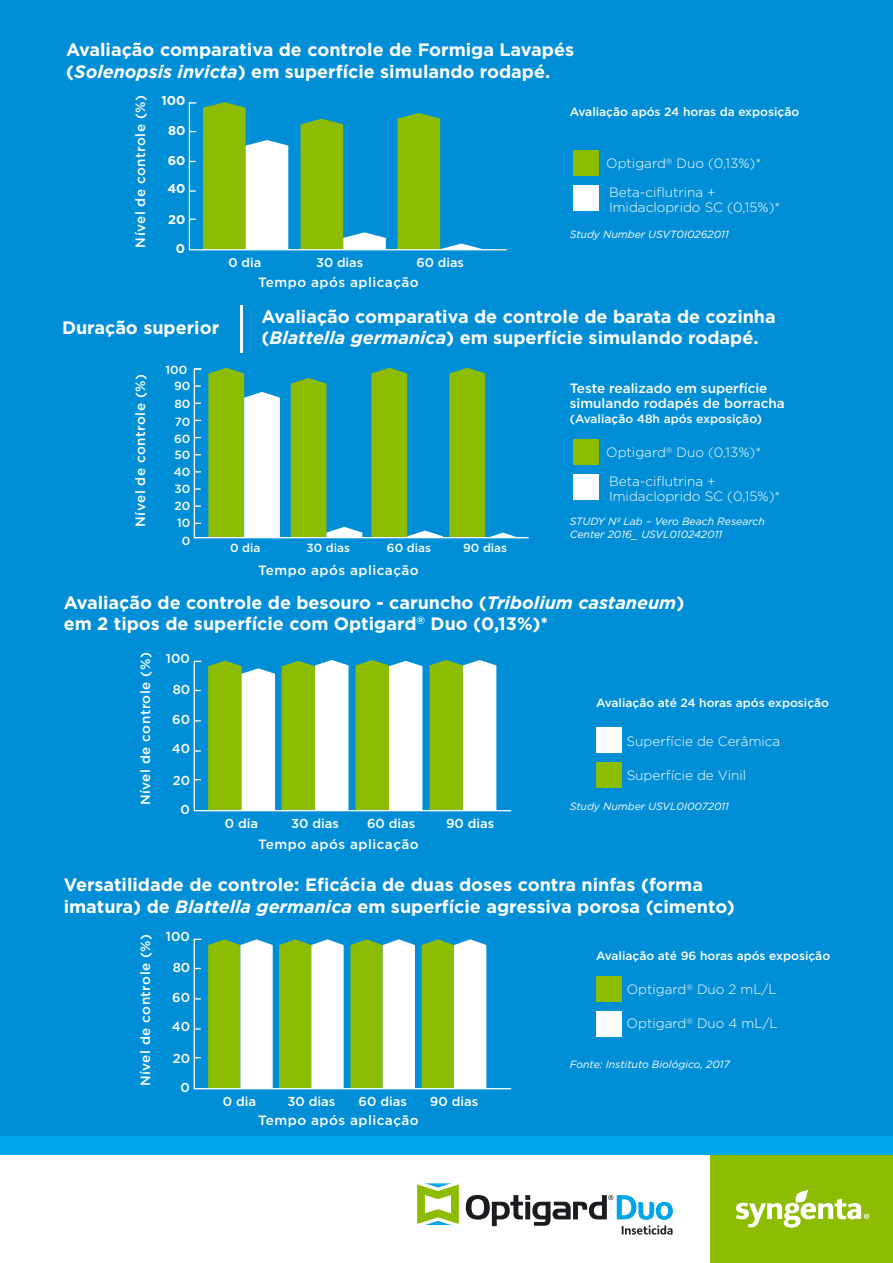
<style>
.page{position:relative;width:893px;height:1263px;background:#fff}
.page>*{position:absolute;margin:0;border:0;box-sizing:border-box;transform-origin:0 0}
.t1{font:700 18px/21.3px "Gotham";color:#fff}
.t2{font:300 13.5px/15px "Gotham";color:#fff}
.t3{font:500 13.5px "Gotham";letter-spacing:.035em;color:#fff}
.t4{font:500 13.5px/15px "Gotham";color:#fff}
.t5{font:500 12.9px "Gotham";color:#fff}
.t6{font:500 12.75px "Gotham";color:#fff}
.t7{font:700 12.75px "Luks Bold Luks";color:#fff}
.t8{font:500 12px "Gotham";color:#fff}
.t9{font:500 11.85px/17.1px "Gotham";color:#fff;text-align:right}
.t10{font:italic 10.5px/12.6px "Luks Book Italic Luks";color:#fff}
.s1{font-family:"Luks Bold Italic Luks";font-style:italic}
</style>
<div class="page">
<div style="left:0;top:0;width:893px;height:1187px;background:#008fd7"></div>
<div style="left:710px;top:1154px;width:183px;height:109px;background:#8dbc05"></div>
<div style="left:0;top:1154px;width:710px;height:109px;background:#fff"></div>
<div style="left:0;top:1136px;width:893px;height:18px;background:#00a6eb"></div>
<svg style="left:736px;top:1190px;width:133px;height:37px"></svg>
<svg style="left:417px;top:1183px;width:42px;height:42px"></svg>
<svg style="left:466px;top:1195px;width:207px;height:39px"></svg>
<svg style="left:188px;top:102px;width:319px;height:149px"></svg>
<svg style="left:193px;top:368px;width:336px;height:171px"></svg>
<svg style="left:193px;top:660px;width:319px;height:152px"></svg>
<svg style="left:193px;top:938px;width:319px;height:152px"></svg>
<div style="left:573px;top:150px;width:25px;height:26px;background:#8dbc05"></div>
<div style="left:573px;top:439px;width:25px;height:25px;background:#8dbc05"></div>
<div style="left:596px;top:762px;width:26px;height:26px;background:#8dbc05"></div>
<div style="left:596px;top:976px;width:26px;height:26px;background:#8dbc05"></div>
<div style="left:573px;top:185px;width:25px;height:26px;background:#fff"></div>
<div style="left:573px;top:474px;width:25px;height:25px;background:#fff"></div>
<div style="left:596px;top:727px;width:26px;height:26px;background:#fff"></div>
<div style="left:596px;top:1011px;width:26px;height:25px;background:#fff"></div>
<hr style="left:240px;top:305px;width:2px;height:48px;background:#fff">
<p class="t1" style="left:66px;top:39px;width:509px">Avaliação comparativa de controle de Formiga Lavapés (<span class="s1">Solenopsis invicta</span>) em superfície simulando rodapé.</p>
<p class="t3" style="left:133px;top:248px;width:154px;rotate:-90deg">Nível de controle (%)</p>
<p class="t7" style="left:162px;top:93px;width:25px">100</p>
<p class="t7" style="left:168px;top:123px;width:19px">80</p>
<p class="t7" style="left:168px;top:153px;width:19px">60</p>
<p class="t7" style="left:167px;top:181px;width:20px">40</p>
<p class="t7" style="left:168px;top:212px;width:19px">20</p>
<p class="t7" style="left:176px;top:241px;width:11px">0</p>
<p class="t6" style="left:229px;top:255px;width:34px">0 dia</p>
<p class="t6" style="left:316px;top:255px;width:48px">30 dias</p>
<p class="t6" style="left:416px;top:255px;width:49px">60 dias</p>
<p class="t3" style="left:258px;top:274px;width:162px">Tempo após aplicação</p>
<p class="t8" style="left:570px;top:105px;width:231px">Avaliação após 24 horas da exposição</p>
<p class="t2" style="left:606px;top:156px;width:156px">Optigard<sup>®</sup> Duo (0,13%)*</p>
<p class="t2" style="left:609px;top:184px;width:173px">Beta-ciflutrina +<br>Imidacloprido SC (0,15%)*</p>
<p class="t10" style="left:570px;top:228px;width:161px">Study Number USVT0I0262011</p>
<p class="t1" style="left:62px;top:316px;width:159px">Duração superior</p>
<p class="t1" style="left:261px;top:305px;width:516px">Avaliação comparativa de controle de barata de cozinha (<span class="s1">Blattella germanica</span>) em superfície simulando rodapé.</p>
<p class="t3" style="left:133px;top:527px;width:154px;rotate:-90deg">Nível de controle (%)</p>
<p class="t9" style="left:166px;top:361px;width:26px;line-height:16.5px">100<br>90</p>
<p class="t9" style="left:174px;top:395px;width:18px;line-height:17.7px;text-align:justify">80<br>70<br>60</p>
<p class="t9" style="left:174px;top:446px;width:18px">50<br>40<br>30<br>20<br>10<br>0</p>
<p class="t9" style="left:230px;top:539px;width:32px">0 dia</p>
<p class="t9" style="left:306px;top:539px;width:45px">30 dias</p>
<p class="t9" style="left:387px;top:539px;width:46px">60 dias</p>
<p class="t9" style="left:463px;top:539px;width:46px">90 dias</p>
<p class="t3" style="left:258px;top:562px;width:162px">Tempo após aplicação</p>
<p class="t4" style="left:570px;top:381px;width:216px">Teste realizado em superfície simulando rodapés de borracha</p>
<p class="t8" style="left:570px;top:412px;width:194px">(Avaliação 48h após exposição)</p>
<p class="t2" style="left:606px;top:445px;width:156px">Optigard<sup>®</sup> Duo (0,13%)*</p>
<p class="t2" style="left:609px;top:473px;width:173px">Beta-ciflutrina +<br>Imidacloprido SC (0,15%)*</p>
<p class="t10" style="left:570px;top:515px;width:197px">STUDY Nº Lab – Vero Beach Research<br>Center 2016_ USVL010242011</p>
<p class="t1" style="left:64px;top:592px;width:622px">Avaliação de controle de besouro - caruncho (<span class="s1">Tribolium castaneum</span>) em 2 tipos de superfície com Optigard<sup>®</sup> Duo (0,13%)*</p>
<p class="t3" style="left:138px;top:805px;width:154px;rotate:-90deg">Nível de controle (%)</p>
<p class="t5" style="left:166px;top:650px;width:25px">100</p>
<p class="t5" style="left:173px;top:681px;width:19px">80</p>
<p class="t5" style="left:172px;top:711px;width:19px">60</p>
<p class="t5" style="left:172px;top:740px;width:20px">40</p>
<p class="t5" style="left:173px;top:772px;width:19px">20</p>
<p class="t5" style="left:181px;top:801px;width:11px">0</p>
<p class="t5" style="left:225px;top:815px;width:35px">0 dia</p>
<p class="t5" style="left:291px;top:815px;width:49px">30 dias</p>
<p class="t5" style="left:367px;top:815px;width:50px">60 dias</p>
<p class="t5" style="left:446px;top:815px;width:50px">90 dias</p>
<p class="t3" style="left:258px;top:836px;width:162px">Tempo após aplicação</p>
<p class="t8" style="left:596px;top:696px;width:235px">Avaliação até 24 horas após exposição</p>
<p class="t2" style="left:627px;top:733px;width:155px">Superfície de Cerâmica</p>
<p class="t2" style="left:627px;top:768px;width:121px">Superfície de Vinil</p>
<p class="t10" style="left:570px;top:800px;width:161px">Study Number USVL0I0072011</p>
<p class="t1" style="left:64px;top:874px;width:672px">Versatilidade de controle: Eficácia de duas doses contra ninfas (forma imatura) de <span class="s1">Blattella germanica</span> em superfície agressiva porosa (cimento)</p>
<p class="t3" style="left:138px;top:1086px;width:154px;rotate:-90deg">Nível de controle (%)</p>
<p class="t5" style="left:166px;top:928px;width:25px">100</p>
<p class="t5" style="left:173px;top:959px;width:19px">80</p>
<p class="t5" style="left:172px;top:989px;width:19px">60</p>
<p class="t5" style="left:172px;top:1018px;width:20px">40</p>
<p class="t5" style="left:173px;top:1050px;width:19px">20</p>
<p class="t5" style="left:181px;top:1079px;width:11px">0</p>
<p class="t5" style="left:223px;top:1093px;width:35px">0 dia</p>
<p class="t5" style="left:287px;top:1093px;width:49px">30 dias</p>
<p class="t5" style="left:359px;top:1093px;width:50px">60 dias</p>
<p class="t5" style="left:430px;top:1093px;width:50px">90 dias</p>
<p class="t3" style="left:258px;top:1112px;width:162px">Tempo após aplicação</p>
<p class="t8" style="left:596px;top:948px;width:236px">Avaliação até 96 horas após exposição</p>
<p class="t2" style="left:627px;top:982px;width:152px">Optigard<sup>®</sup> Duo 2 mL/L</p>
<p class="t2" style="left:627px;top:1016px;width:153px">Optigard<sup>®</sup> Duo 4 mL/L</p>
<p class="t10" style="left:570px;top:1058px;width:162px">Fonte: Instituto Biológico, 2017</p>
</div>
